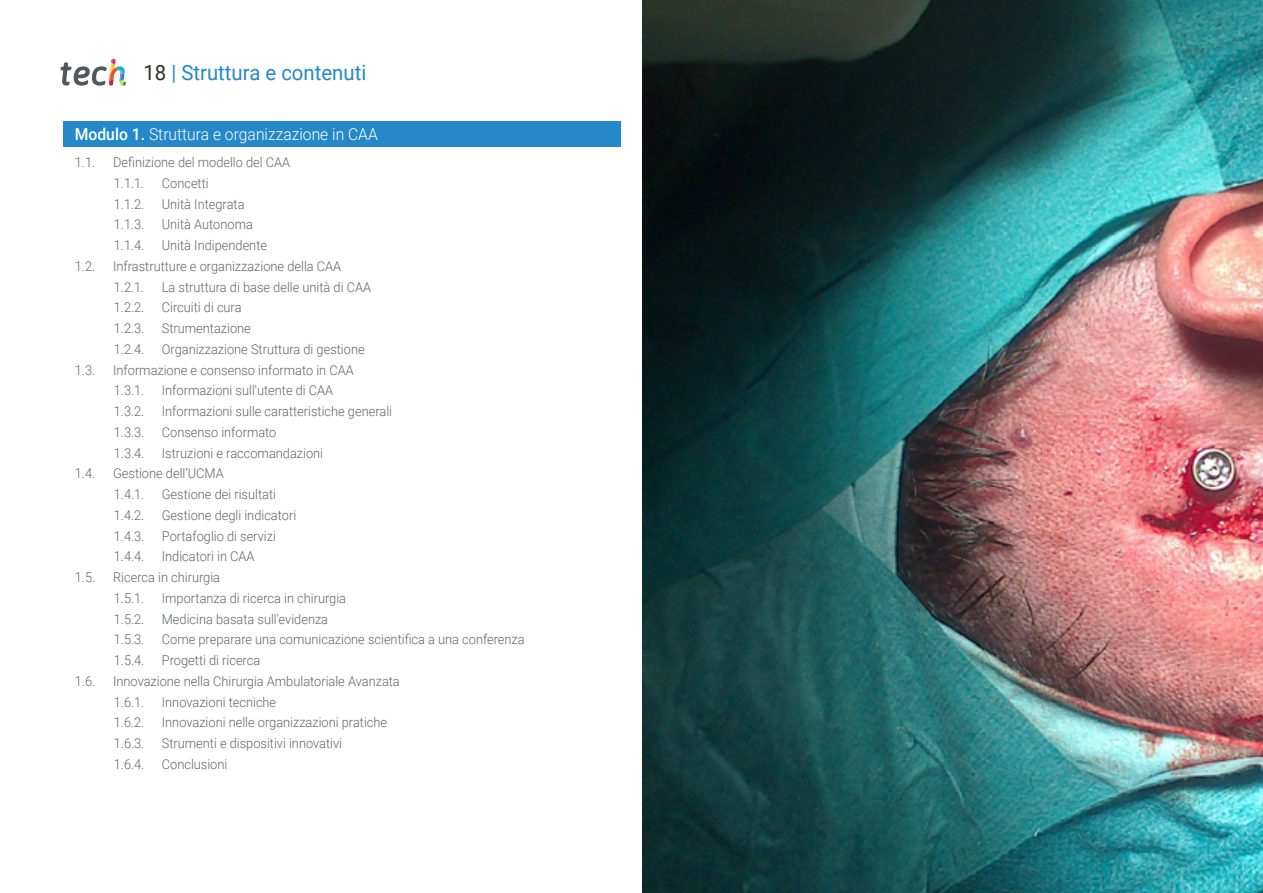
<style>
.page{position:relative;width:1263px;height:893px;background:#fff}
.page>*{position:absolute;margin:0;border:0;box-sizing:border-box;transform-origin:0 0}
.t1{font:21px "Roboto";color:#2488c9}
.t2{font:300 16.5px "Roboto";color:#fff;scale:.95 1}
.t3{font:300 13.5px/20.7px "Roboto";color:#61646a;scale:.95 1}
.s1{color:#312e20}
.s2{font-weight:500}
</style>
<div class="page">
<div style="left:64px;top:121px;width:557px;height:25px;background:#2488c9"></div>
<svg style="left:61px;top:59px;width:65px;height:27px"></svg>
<img style="left:642px;top:0;width:621px;height:893px">
<h1 class="t1" style="left:144px;top:57px;width:224px"><span class="s1">18</span> | Struttura e contenuti</h1>
<p class="t2" style="left:75px;top:123px;width:320px"><span class="s2">Modulo 1.</span> Struttura e organizzazione in CAA</p>
<p class="t3" style="left:75px;top:151px;width:23px">1.1.</p>
<p class="t3" style="left:113px;top:151px;width:188px">Definizione del modello del CAA<br>1.1.1.</p>
<p class="t3" style="left:162px;top:172px;width:51px">Concetti</p>
<p class="t3" style="left:114px;top:193px;width:34px">1.1.2.</p>
<p class="t3" style="left:162px;top:193px;width:89px">Unità Integrata</p>
<p class="t3" style="left:114px;top:214px;width:34px">1.1.3.</p>
<p class="t3" style="left:162px;top:214px;width:97px">Unità Autonoma</p>
<p class="t3" style="left:114px;top:234px;width:34px">1.1.4.</p>
<p class="t3" style="left:162px;top:234px;width:112px">Unità Indipendente</p>
<p class="t3" style="left:75px;top:255px;width:23px">1.2.</p>
<p class="t3" style="left:113px;top:255px;width:242px">Infrastrutture e organizzazione della CAA<br>1.2.1.</p>
<p class="t3" style="left:162px;top:276px;width:222px">La struttura di base delle unità di CAA</p>
<p class="t3" style="left:114px;top:297px;width:34px">1.2.2.</p>
<p class="t3" style="left:162px;top:297px;width:85px">Circuiti di cura</p>
<p class="t3" style="left:114px;top:317px;width:34px">1.2.3.</p>
<p class="t3" style="left:162px;top:317px;width:95px">Strumentazione</p>
<p class="t3" style="left:114px;top:338px;width:34px">1.2.4.</p>
<p class="t3" style="left:162px;top:338px;width:215px">Organizzazione Struttura di gestione</p>
<p class="t3" style="left:75px;top:359px;width:23px">1.3.</p>
<p class="t3" style="left:113px;top:359px;width:255px">Informazione e consenso informato in CAA<br>1.3.1.</p>
<p class="t3" style="left:162px;top:380px;width:182px">Informazioni sull'utente di CAA</p>
<p class="t3" style="left:114px;top:400px;width:34px">1.3.2.</p>
<p class="t3" style="left:162px;top:400px;width:244px">Informazioni sulle caratteristiche generali</p>
<p class="t3" style="left:114px;top:421px;width:34px">1.3.3.</p>
<p class="t3" style="left:162px;top:421px;width:122px">Consenso informato</p>
<p class="t3" style="left:114px;top:442px;width:34px">1.3.4.</p>
<p class="t3" style="left:162px;top:442px;width:171px">Istruzioni e raccomandazioni</p>
<p class="t3" style="left:75px;top:463px;width:23px">1.4.</p>
<p class="t3" style="left:113px;top:463px;width:118px">Gestione dell’UCMA<br>1.4.1.</p>
<p class="t3" style="left:162px;top:483px;width:122px">Gestione dei risultati</p>
<p class="t3" style="left:114px;top:504px;width:34px">1.4.2.</p>
<p class="t3" style="left:162px;top:504px;width:143px">Gestione degli indicatori</p>
<p class="t3" style="left:114px;top:525px;width:34px">1.4.3.</p>
<p class="t3" style="left:162px;top:525px;width:122px">Portafoglio di servizi</p>
<p class="t3" style="left:114px;top:546px;width:34px">1.4.4.</p>
<p class="t3" style="left:162px;top:546px;width:99px">Indicatori in CAA</p>
<p class="t3" style="left:75px;top:566px;width:23px">1.5.</p>
<p class="t3" style="left:113px;top:566px;width:114px">Ricerca in chirurgia<br>1.5.1.</p>
<p class="t3" style="left:162px;top:587px;width:195px">Importanza di ricerca in chirurgia</p>
<p class="t3" style="left:114px;top:608px;width:34px">1.5.2.</p>
<p class="t3" style="left:162px;top:608px;width:177px">Medicina basata sull'evidenza</p>
<p class="t3" style="left:114px;top:629px;width:34px">1.5.3.</p>
<p class="t3" style="left:162px;top:629px;width:383px">Come preparare una comunicazione scientifica a una conferenza</p>
<p class="t3" style="left:114px;top:649px;width:34px">1.5.4.</p>
<p class="t3" style="left:162px;top:649px;width:105px">Progetti di ricerca</p>
<p class="t3" style="left:75px;top:670px;width:23px">1.6.</p>
<p class="t3" style="left:113px;top:670px;width:303px">Innovazione nella Chirurgia Ambulatoriale Avanzata<br>1.6.1.</p>
<p class="t3" style="left:162px;top:691px;width:122px">Innovazioni tecniche</p>
<p class="t3" style="left:114px;top:712px;width:34px">1.6.2.</p>
<p class="t3" style="left:162px;top:712px;width:239px">Innovazioni nelle organizzazioni pratiche</p>
<p class="t3" style="left:114px;top:732px;width:34px">1.6.3.</p>
<p class="t3" style="left:162px;top:732px;width:191px">Strumenti e dispositivi innovativi</p>
<p class="t3" style="left:114px;top:753px;width:34px">1.6.4.</p>
<p class="t3" style="left:162px;top:753px;width:70px">Conclusioni</p>
</div>
